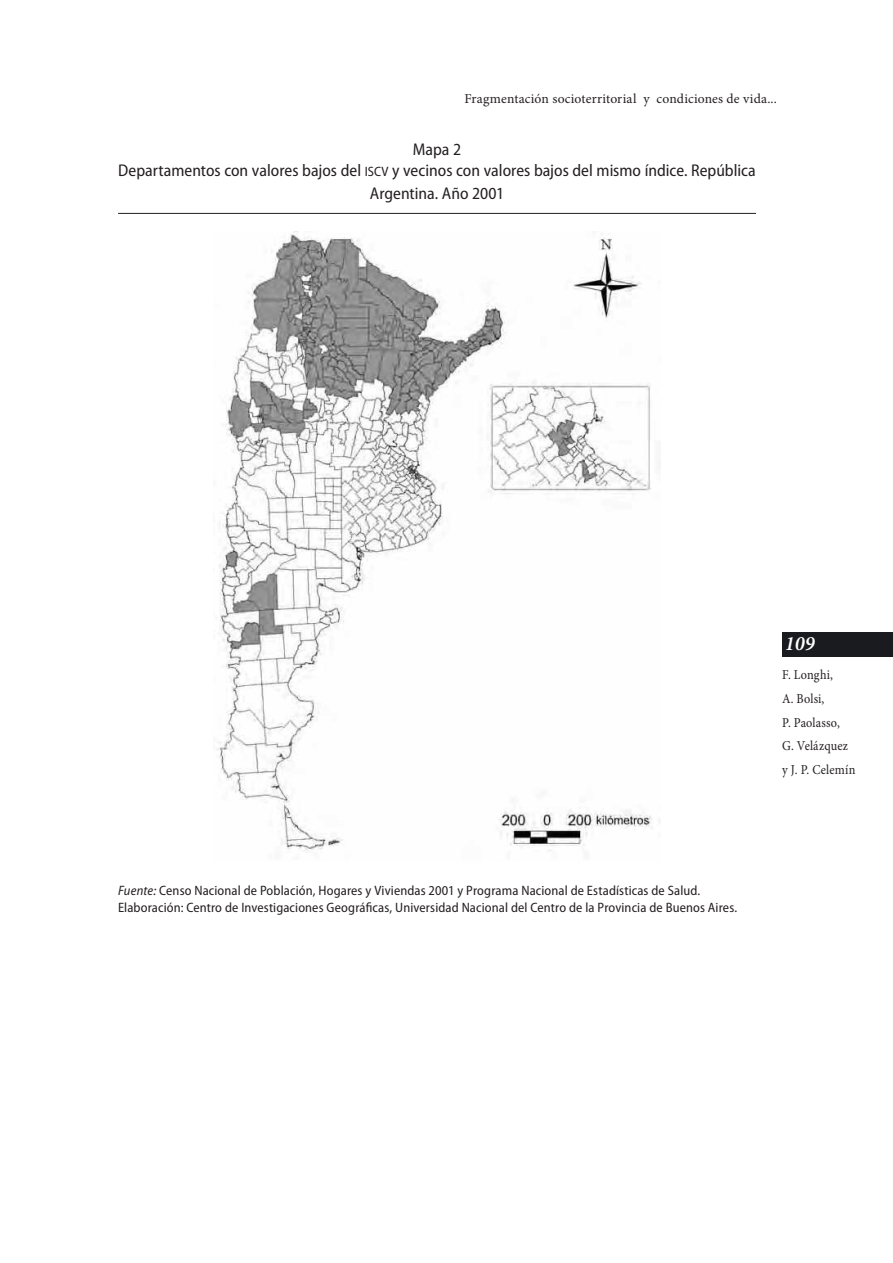
<style>
.page{position:relative;width:893px;height:1263px;background:#fff}
.page>*{position:absolute;margin:0;border:0;box-sizing:border-box;transform-origin:0 0}
.t1{font:italic 600 20.4px "Minion Pro";color:#fff}
.t2{font:semi-condensed 16.95px/20.4px "Myriad Pro";color:#231f20;text-align:center}
.t3{font:semi-condensed 13.65px/17px "Myriad Pro";letter-spacing:.01em;color:#231f20}
.t4{font:13.65px/23.9px "Minion Pro";letter-spacing:.015em;color:#231f20;scale:.9 1}
.t5{font:13.65px "Minion Pro";letter-spacing:.015em;color:#231f20}
.s1{font-family:"Myriad Pro Semi Cn SC800";font-stretch:normal;font-size:13.65px}
.s2{font-style:italic}
.s3{font-style:italic;font-stretch:normal}
</style>
<div class="page">
<div style="left:782px;top:632px;width:110px;height:24px;background:#1a1b1e"></div>
<hr style="left:118px;top:213px;width:638px;height:1px;background:#231f20">
<img style="left:216px;top:232px;width:436px;height:621px">
<p class="t5" style="left:464px;top:93px;width:314px">Fragmentación socioterritorial y condiciones de vida...</p>
<p class="t2" style="left:118px;top:141px;width:639px">Mapa 2<br>Departamentos con valores bajos del <span class="s1">ISCV</span> y vecinos con valores bajos del mismo índice. República</p>
<p class="t2" style="left:370px;top:184px;width:136px">Argentina. Año 2001</p>
<p class="t3" style="left:118px;top:883px;width:621px"><span class="s2">Fuente</span><span class="s3">:</span> Censo Nacional de Población, Hogares y Viviendas 2001 y Programa Nacional de Estadísticas de Salud.<br>Elaboración: Centro de Investigaciones Geográficas, Universidad Nacional del Centro de la Provincia de Buenos Aires.</p>
<h1 class="t1" style="left:785px;top:632px;width:31px">109</h1>
<p class="t4" style="left:782px;top:664px;width:83px">F. Longhi,<br>A. Bolsi,<br>P. Paolasso,<br>G. Velázquez y J. P. Celemín</p>
</div>
